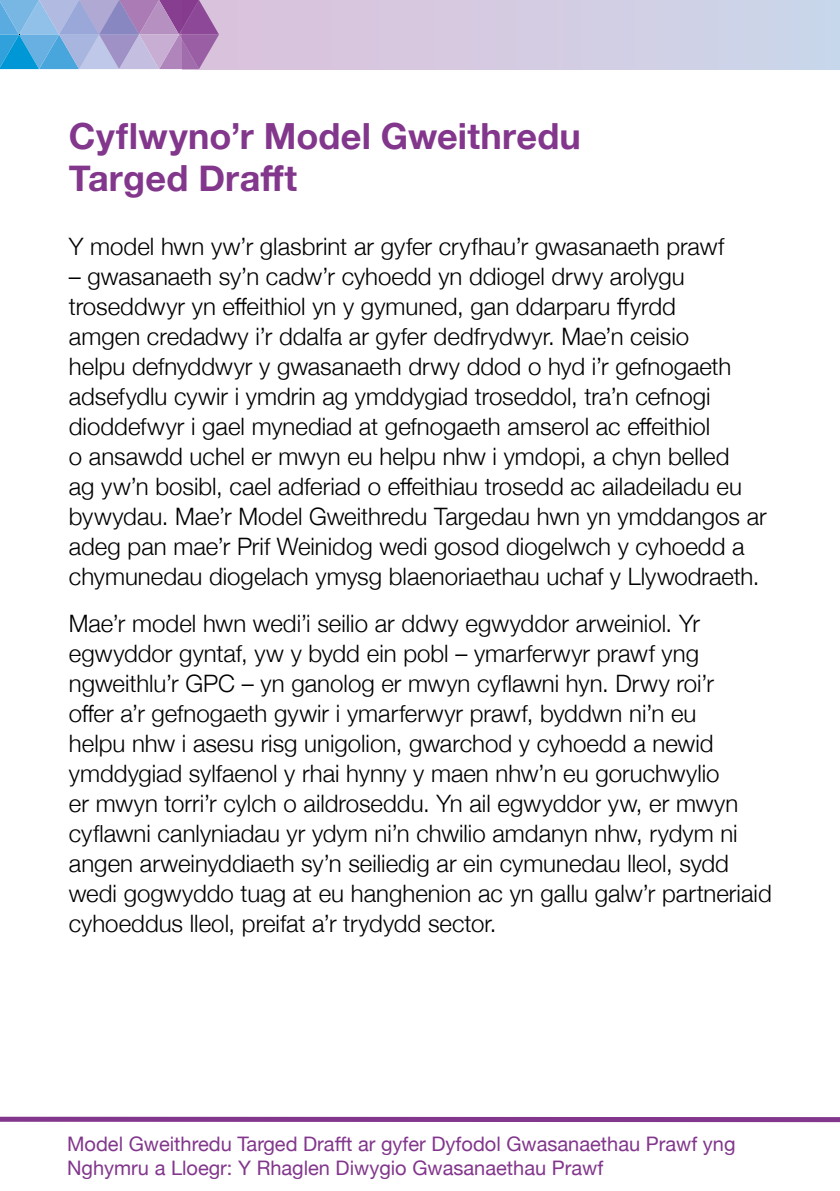
<style>
.page{position:relative;width:840px;height:1191px;background:#fff}
.page>*{position:absolute;margin:0;border:0;box-sizing:border-box;transform-origin:0 0}
.t1{font:700 36px/42px "Helvetica Neue";letter-spacing:.005em;color:#82368c}
.t2{font:300 24px/30px "Helvetica Neue";color:#000}
.t3{font:20px/24px "Helvetica Neue";color:#82368c}
</style>
<div class="page">
<svg style="left:0;top:0;width:183px;height:69px;background:#90a3d3"></svg>
<svg style="left:0;top:1116px;width:839px;height:7px"></svg>
<div style="left:183px;top:0;width:656px;height:69px;background:#d4cbe1"></div>
<h1 class="t1" style="left:69px;top:116px;width:513px">Cyflwyno’r Model Gweithredu<br>Targed Drafft</h1>
<p class="t2" style="left:69px;top:229px;width:656px">Y model hwn yw’r glasbrint ar gyfer cryfhau’r gwasanaeth prawf</p>
<p class="t2" style="left:69px;top:259px;width:699px">– gwasanaeth sy’n cadw’r cyhoedd yn ddiogel drwy arolygu troseddwyr yn effeithiol yn y gymuned, gan ddarparu ffyrdd<br>amgen credadwy i’r ddalfa ar gyfer dedfrydwyr. Mae’n ceisio<br>helpu defnyddwyr y gwasanaeth drwy ddod o hyd i’r gefnogaeth adsefydlu cywir i ymdrin ag ymddygiad troseddol, tra’n cefnogi dioddefwyr i gael mynediad at gefnogaeth amserol ac effeithiol<br>o ansawdd uchel er mwyn eu helpu nhw i ymdopi, a chyn belled<br>ag yw’n bosibl, cael adferiad o effeithiau trosedd ac ailadeiladu eu bywydau. Mae’r Model Gweithredu Targedau hwn yn ymddangos ar adeg pan mae’r Prif Weinidog wedi gosod diogelwch y cyhoedd a chymunedau diogelach ymysg blaenoriaethau uchaf y Llywodraeth.</p>
<p class="t2" style="left:69px;top:606px;width:704px">Mae’r model hwn wedi’i seilio ar ddwy egwyddor arweiniol. Yr egwyddor gyntaf, yw y bydd ein pobl – ymarferwyr prawf yng ngweithlu’r GPC – yn ganolog er mwyn cyflawni hyn. Drwy roi’r<br>offer a’r gefnogaeth gywir i ymarferwyr prawf, byddwn ni’n eu<br>helpu nhw i asesu risg unigolion, gwarchod y cyhoedd a newid ymddygiad sylfaenol y rhai hynny y maen nhw’n eu goruchwylio<br>er mwyn torri’r cylch o aildroseddu. Yn ail egwyddor yw, er mwyn cyflawni canlyniadau yr ydym ni’n chwilio amdanyn nhw, rydym ni angen arweinyddiaeth sy’n seiliedig ar ein cymunedau lleol, sydd wedi gogwyddo tuag at eu hanghenion ac yn gallu galw’r partneriaid cyhoeddus lleol, preifat a’r trydydd sector.</p>
<p class="t3" style="left:67px;top:1132px;width:669px">Model Gweithredu Targed Drafft ar gyfer Dyfodol Gwasanaethau Prawf yng<br>Nghymru a Lloegr: Y Rhaglen Diwygio Gwasanaethau Prawf</p>
</div>
